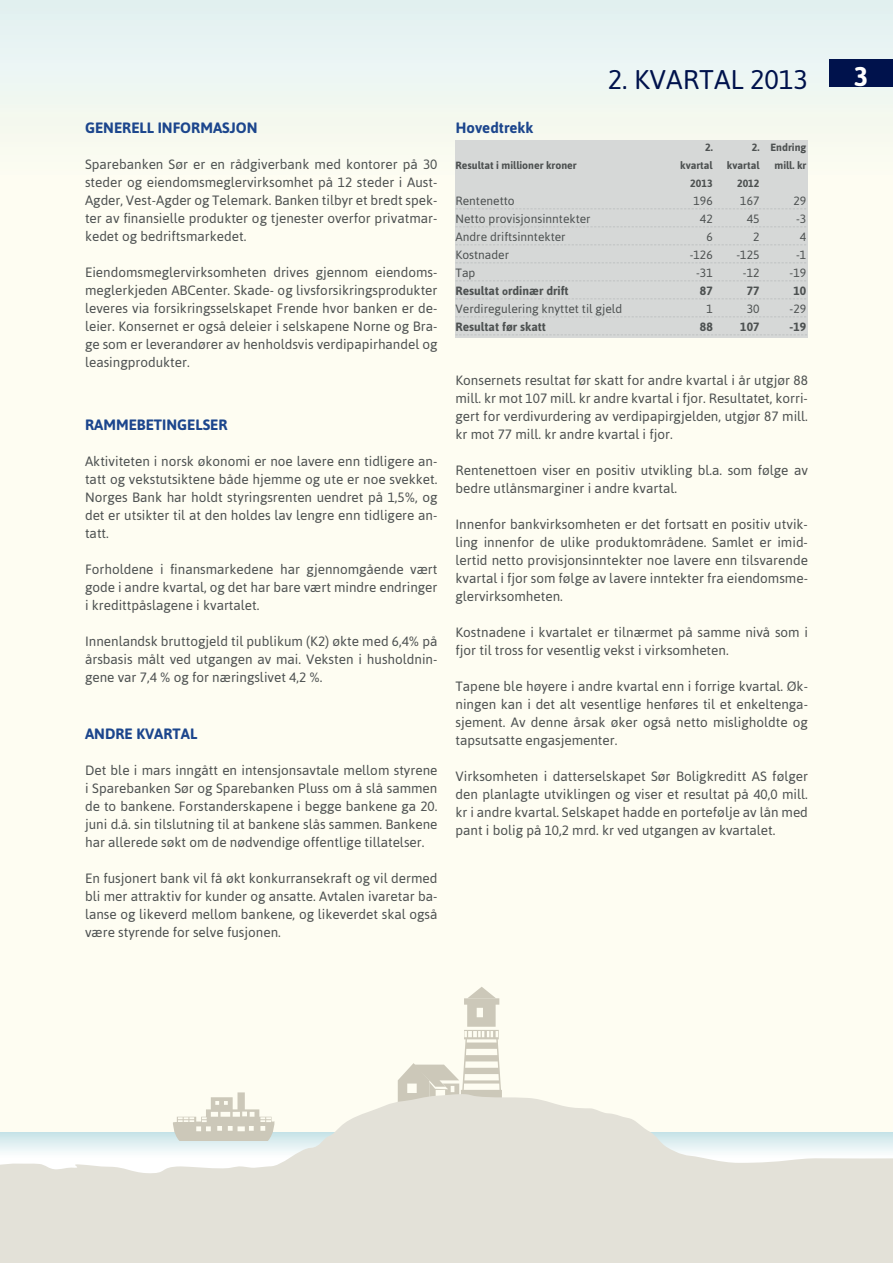
<style>
.page{position:relative;width:893px;height:1263px;background:#fff}
.page>*{position:absolute;margin:0;border:0;box-sizing:border-box;transform-origin:0 0}
.t1{font:27px "Asap";color:#00124c}
.t2{font:700 27px "Asap";color:#fff}
.t3{font:700 15px "Asap";color:#1c468d}
.t4{font:13.5px/18px "Asap";color:#4d5151;text-align:justify}
.t5{font:12px "Asap";color:#4d5151}
.t6{font:700 12px "Asap";color:#4d5151}
.t7{font:700 10.5px "Asap";color:#4d5151}
.s1{font-size:10.5px}
</style>
<div class="page">
<div style="left:0;top:0;width:893px;height:64px;background:#e6f2f2"></div>
<div style="left:0;top:179px;width:893px;height:955px;background:#fefdf2"></div>
<div style="left:455px;top:140px;width:353px;height:198px;background:#d6d8d7"></div>
<svg style="left:464px;top:987px;width:36px;height:74px"></svg>
<svg style="left:0;top:1061px;width:893px;height:202px;fill:#e3e1d8"></svg>
<svg style="left:456px;top:208px;width:350px;height:1px"></svg>
<svg style="left:456px;top:226px;width:350px;height:1px"></svg>
<svg style="left:456px;top:244px;width:350px;height:1px"></svg>
<svg style="left:456px;top:262px;width:350px;height:1px"></svg>
<svg style="left:456px;top:280px;width:350px;height:1px"></svg>
<svg style="left:456px;top:298px;width:350px;height:1px"></svg>
<svg style="left:456px;top:316px;width:350px;height:1px"></svg>
<svg style="left:456px;top:334px;width:351px;height:1px"></svg>
<div style="left:829px;top:60px;width:64px;height:27px;background:#00124c"></div>
<p class="t3" style="left:85px;top:119px;width:174px">GENERELL INFORMASJON</p>
<p class="t4" style="left:85px;top:155px;width:354px">Sparebanken Sør er en rådgiverbank med kontorer på 30 steder og eiendomsmeglervirksomhet på 12 steder i Aust-Agder, Vest-Agder og Telemark. Banken tilbyr et bredt spek&shy;ter av finansielle produkter og tjenester overfor privatmar&shy;kedet og bedriftsmarkedet.</p>
<p class="t4" style="left:85px;top:263px;width:354px">Eiendomsmeglervirksomheten drives gjennom eiendoms&shy;meglerkjeden ABCenter. Skade- og livsforsikringsprodukter leveres via forsikringsselskapet Frende hvor banken er de&shy;leier. Konsernet er også deleier i selskapene Norne og Bra&shy;ge som er leverandører av henholdsvis verdipapirhandel og leasingprodukter.</p>
<p class="t3" style="left:85px;top:416px;width:144px">RAMMEBETINGELSER</p>
<p class="t4" style="left:85px;top:452px;width:354px">Aktiviteten i norsk økonomi er noe lavere enn tidligere an&shy;tatt og vekstutsiktene både hjemme og ute er noe svekket.<br>Norges Bank har holdt styringsrenten uendret på 1,5%, og det er utsikter til at den holdes lav lengre enn tidligere an&shy;tatt.</p>
<p class="t4" style="left:85px;top:560px;width:354px">Forholdene i finansmarkedene har gjennomgående vært gode i andre kvartal, og det har bare vært mindre endringer i kredittpåslagene i kvartalet.</p>
<p class="t4" style="left:85px;top:632px;width:354px">Innenlandsk bruttogjeld til publikum (K2) økte med 6,4% på årsbasis målt ved utgangen av mai. Veksten i husholdnin&shy;gene var 7,4 % og for næringslivet 4,2 %.</p>
<p class="t3" style="left:85px;top:725px;width:114px">ANDRE KVARTAL</p>
<p class="t4" style="left:85px;top:761px;width:354px">Det ble i mars inngått en intensjonsavtale mellom styrene i Sparebanken Sør og Sparebanken Pluss om å slå sammen de to bankene. Forstanderskapene i begge bankene ga 20. juni d.å. sin tilslutning til at bankene slås sammen. Bankene har allerede søkt om de nødvendige offentlige tillatelser.</p>
<p class="t4" style="left:85px;top:869px;width:354px">En fusjonert bank vil få økt konkurransekraft og vil dermed bli mer attraktiv for kunder og ansatte. Avtalen ivaretar ba&shy;lanse og likeverd mellom bankene, og likeverdet skal også være styrende for selve fusjonen.</p>
<p class="t3" style="left:455px;top:119px;width:79px">Hovedtrekk</p>
<h1 class="t1" style="left:608px;top:64px;width:202px">2. KVARTAL 2013</h1>
<h1 class="t2" style="left:854px;top:61px;width:16px">3</h1>
<p class="t7" style="left:705px;top:141px;width:9px">2.</p>
<p class="t7" style="left:752px;top:141px;width:56px">2. Endring</p>
<p class="t7" style="left:455px;top:159px;width:123px">Resultat i millioner kroner</p>
<p class="t7" style="left:680px;top:159px;width:34px">kvartal</p>
<p class="t7" style="left:727px;top:159px;width:34px">kvartal</p>
<p class="t7" style="left:774px;top:159px;width:33px">mill. kr</p>
<p class="t7" style="left:690px;top:177px;width:24px">2013</p>
<p class="t7" style="left:737px;top:177px;width:24px">2012</p>
<p class="t5" style="left:455px;top:194px;width:61px">Rentenetto</p>
<p class="t5" style="left:693px;top:194px;width:21px">196</p>
<p class="t5" style="left:740px;top:194px;width:21px">167</p>
<p class="t5" style="left:793px;top:194px;width:14px">29</p>
<p class="t5" style="left:455px;top:212px;width:137px">Netto provisjonsinntekter</p>
<p class="t5" style="left:700px;top:212px;width:14px">42</p>
<p class="t5" style="left:747px;top:212px;width:14px">45</p>
<p class="t5" style="left:796px;top:212px;width:12px">-3</p>
<p class="t5" style="left:455px;top:230px;width:112px">Andre driftsinntekter</p>
<p class="t5" style="left:706px;top:230px;width:8px">6</p>
<p class="t5" style="left:753px;top:230px;width:8px">2</p>
<p class="t5" style="left:800px;top:230px;width:8px">4</p>
<p class="t5" style="left:455px;top:248px;width:55px">Kostnader</p>
<p class="t5" style="left:690px;top:248px;width:25px">-126</p>
<p class="t5" style="left:736px;top:248px;width:25px">-125</p>
<p class="t5" style="left:796px;top:248px;width:12px">-1</p>
<p class="t5" style="left:455px;top:266px;width:22px">Tap</p>
<p class="t5" style="left:696px;top:266px;width:18px">-31</p>
<p class="t5" style="left:743px;top:266px;width:18px">-12</p>
<p class="t5" style="left:790px;top:266px;width:18px">-19</p>
<p class="t6" style="left:455px;top:284px;width:115px">Resultat <span class="s1">o</span>rdinær drift</p>
<p class="t6" style="left:700px;top:284px;width:14px">87</p>
<p class="t6" style="left:747px;top:284px;width:14px">77</p>
<p class="t6" style="left:793px;top:284px;width:14px">10</p>
<p class="t5" style="left:455px;top:302px;width:168px">Verdiregulering knyttet til gjeld</p>
<p class="t5" style="left:706px;top:302px;width:8px">1</p>
<p class="t5" style="left:747px;top:302px;width:14px">30</p>
<p class="t5" style="left:790px;top:302px;width:18px">-29</p>
<p class="t6" style="left:455px;top:320px;width:92px">Resultat før skatt</p>
<p class="t6" style="left:700px;top:320px;width:14px">88</p>
<p class="t6" style="left:740px;top:320px;width:21px">107</p>
<p class="t6" style="left:790px;top:320px;width:18px">-19</p>
<p class="t4" style="left:455px;top:371px;width:354px">Konsernets resultat før skatt for andre kvartal i år utgjør 88 mill. kr mot 107 mill. kr andre kvartal i fjor. Resultatet, korri&shy;gert for verdivurdering av verdipapirgjelden, utgjør 87 mill. kr mot 77 mill. kr andre kvartal i fjor.</p>
<p class="t4" style="left:455px;top:461px;width:354px">Rentenettoen viser en positiv utvikling bl.a. som følge av bedre utlånsmarginer i andre kvartal.</p>
<p class="t4" style="left:455px;top:515px;width:354px">Innenfor bankvirksomheten er det fortsatt en positiv utvik&shy;ling innenfor de ulike produktområdene. Samlet er imid&shy;lertid netto provisjonsinntekter noe lavere enn tilsvarende kvartal i fjor som følge av lavere inntekter fra eiendomsme&shy;glervirksomheten.</p>
<p class="t4" style="left:455px;top:623px;width:354px">Kostnadene i kvartalet er tilnærmet på samme nivå som i fjor til tross for vesentlig vekst i virksomheten.</p>
<p class="t4" style="left:455px;top:677px;width:354px">Tapene ble høyere i andre kvartal enn i forrige kvartal. Øk&shy;ningen kan i det alt vesentlige henføres til et enkeltenga&shy;sjement. Av denne årsak øker også netto misligholdte og tapsutsatte engasjementer.</p>
<p class="t4" style="left:455px;top:767px;width:354px">Virksomheten i datterselskapet Sør Boligkreditt AS følger den planlagte utviklingen og viser et resultat på 40,0 mill. kr i andre kvartal. Selskapet hadde en portefølje av lån med pant i bolig på 10,2 mrd. kr ved utgangen av kvartalet.</p>
</div>
